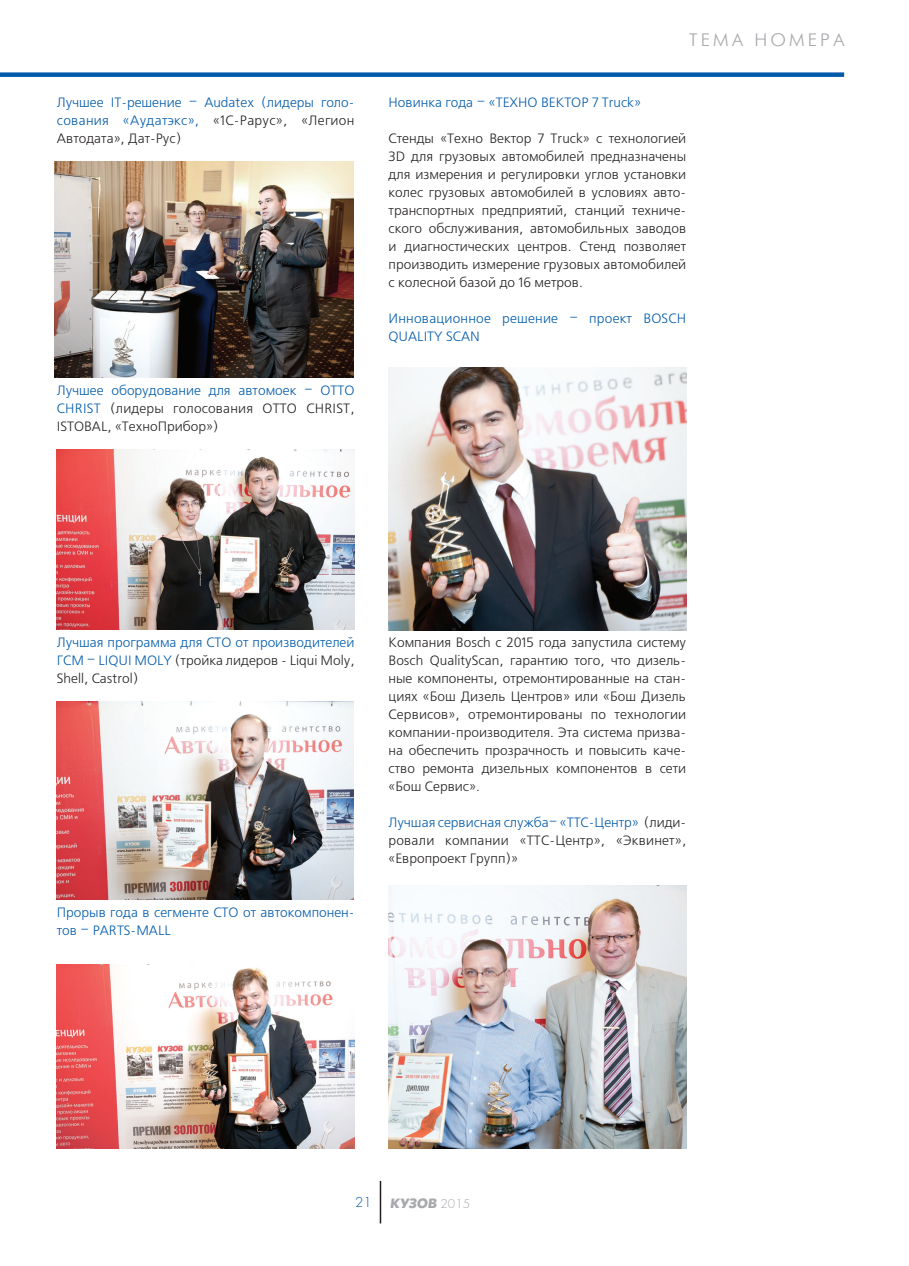
<style>
.page{position:relative;width:909px;height:1266px;background:#fff}
.page>*{position:absolute;margin:0;border:0;box-sizing:border-box;transform-origin:0 0}
.t1{font:18px "Futura Futuris Light C";letter-spacing:.175em;color:#a8a9ad}
.t2{font:13.5px/18px "Free Set C";color:#231f20;text-align:justify}
.t3{font:13.5px/18px "Free Set C";color:#015aaa;text-align:justify}
.t4{font:italic 700 13.5px "Futura Futuris C";color:#a8a9ad}
.s1{color:#231f20}
.s2{color:#015aaa}
.s3{font-family:"Futura";font-weight:300;font-style:normal;font-size:15px;color:#015aaa}
.s4{font-family:"Futura";font-weight:300;font-style:normal}
</style>
<div class="page">
<div style="left:0;top:72px;width:844px;height:5px;background:#015aaa"></div>
<hr style="left:380px;top:1181px;width:1px;height:42px;background:#231f20">
<img style="left:55px;top:161px;width:299px;height:216px">
<img style="left:57px;top:449px;width:298px;height:180px">
<img style="left:389px;top:368px;width:297px;height:263px">
<img style="left:56px;top:701px;width:298px;height:198px">
<img style="left:57px;top:965px;width:298px;height:184px">
<img style="left:389px;top:885px;width:297px;height:264px">
<p class="t3" style="left:57px;top:94px;width:299px">Лучшее IT-решение – Audatex (лидеры голо&shy;сования «Аудатэкс», <span class="s1">«1С-Рарус», «Легион Автодата», Дат-Рус)</span></p>
<p class="t2" style="left:57px;top:382px;width:299px"><span class="s2">Лучшее оборудование для автомоек – OTTO CHRIST</span> (лидеры голосования OTTO CHRIST, ISTOBAL, «ТехноПрибор»)</p>
<h1 class="t1" style="left:689px;top:31px;width:157px">тема номера</h1>
<p class="t3" style="left:389px;top:94px;width:254px">Новинка года – «ТЕХНО ВЕКТОР 7 Truck»</p>
<p class="t2" style="left:389px;top:130px;width:299px">Стенды «Техно Вектор 7 Truck» с технологией 3D для грузовых автомобилей предназначены для измерения и регулировки углов установки колес грузовых автомобилей в условиях авто&shy;транспортных предприятий, станций техниче&shy;ского обслуживания, автомобильных заводов и диагностических центров. Стенд позволяет производить измерение грузовых автомобилей с колесной базой до 16 метров.</p>
<p class="t3" style="left:389px;top:310px;width:299px">Инновационное решение – проект BOSCH<br>QUALITY SCAN</p>
<p class="t3" style="left:57px;top:634px;width:299px">Лучшая программа для СТО от производителей ГСМ – LIQUI MOLY <span class="s1">(тройка лидеров - Liqui Moly, Shell, Castrol)</span></p>
<p class="t3" style="left:57px;top:904px;width:299px">Прорыв года в сегменте СТО от автокомпонен&shy;тов – PARTS-MALL</p>
<p class="t2" style="left:389px;top:634px;width:299px">Компания Bosch с 2015 года запустила систему Bosch QualityScan, гарантию того, что дизель&shy;ные компоненты, отремонтированные на стан&shy;циях «Бош Дизель Центров» или «Бош Дизель Сервисов», отремонтированы по технологии компании-производителя. Эта система призва&shy;на обеспечить прозрачность и повысить каче&shy;ство ремонта дизельных компонентов в сети «Бош Сервис».</p>
<p class="t2" style="left:389px;top:814px;width:299px"><span class="s2">Лучшая сервисная служба– «ТТС-Центр»</span> (лиди&shy;ровали компании «ТТС-Центр», «Эквинет», «Европроект Групп)»</p>
<p class="t4" style="left:355px;top:1195px;width:116px"><span class="s3">21</span> КУЗОВ <span class="s4">2015</span></p>
</div>
